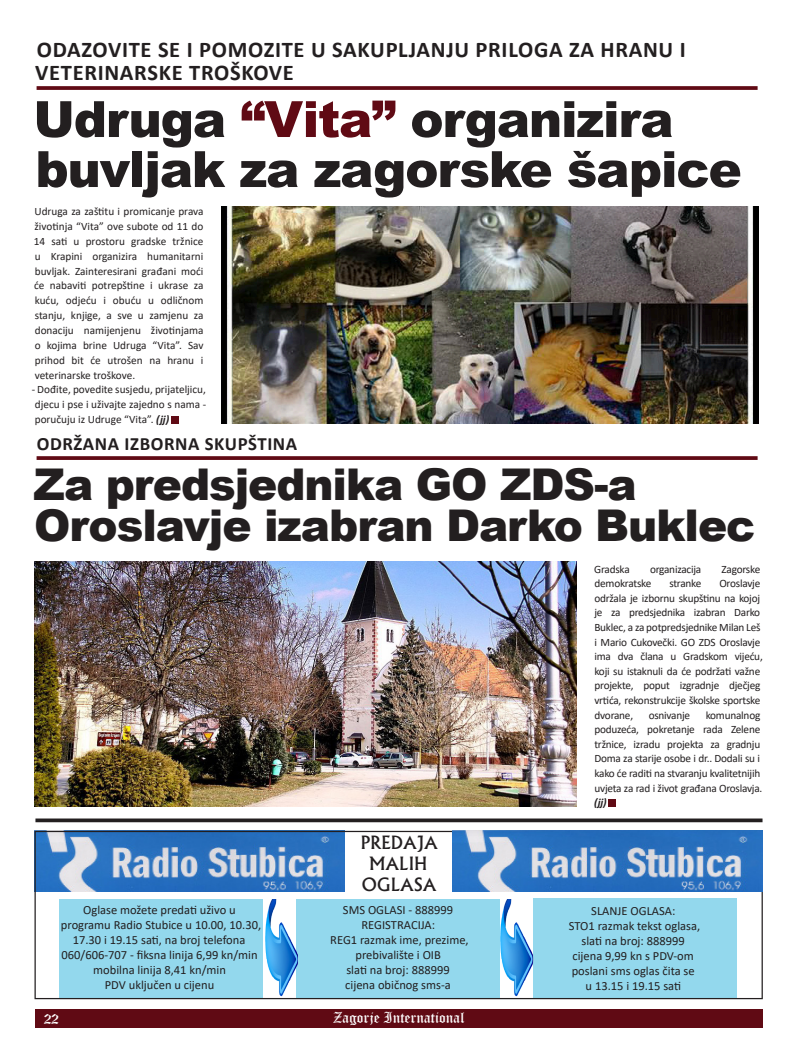
<style>
.page{position:relative;width:798px;height:1063px;background:#fff}
.page>*{position:absolute;margin:0;border:0;box-sizing:border-box;transform-origin:0 0}
.t1{font:900 50px/50px "Arial";letter-spacing:-.025em;color:#231f20}
.t2{font:900 43.75px/41.2px "Arial";letter-spacing:-.025em;color:#231f20}
.t3{font:700 22.5px/22.5px "Calibri";letter-spacing:.03em;color:#231f20}
.t4{font:700 18.75px "Calibri";letter-spacing:.03em;color:#231f20}
.t5{font:500 17.5px "Albertus";color:#231f20}
.t6{font:15px "Old English Text";color:#fff}
.t7{font:12.5px/15px "Calibri";color:#231f20;text-align:center}
.t8{font:11.25px/14.6px "Calibri";letter-spacing:-.02em;color:#231f20;text-align:justify}
.s1{color:#600a14}
.s2{font-weight:700;font-style:italic}
</style>
<div class="page">
<div style="left:35px;top:1009px;width:727px;height:19px;background:#600a14"></div>
<hr style="left:35px;top:819px;width:727px;height:3px;background:#231f20">
<svg style="left:37px;top:86px;width:720px;height:4px;background:#691822"></svg>
<svg style="left:37px;top:456px;width:720px;height:4px;background:#691822"></svg>
<div style="left:172px;top:416px;width:7px;height:7px;background:#600a14"></div>
<div style="left:608px;top:799px;width:7px;height:7px;background:#600a14"></div>
<img style="left:221px;top:207px;width:537px;height:216px">
<img style="left:34px;top:561px;width:542px;height:245px">
<div style="left:59px;top:899px;width:204px;height:99px;background:#93d8ed"></div>
<div style="left:296px;top:899px;width:203px;height:100px;background:#93d8ed"></div>
<div style="left:532px;top:898px;width:204px;height:99px;background:#93d8ed"></div>
<img style="left:499px;top:900px;width:34px;height:97px">
<img style="left:265px;top:900px;width:33px;height:97px">
<img style="left:36px;top:833px;width:308px;height:59px">
<div style="left:34px;top:831px;width:728px;height:168px;border:1px solid #231f20"></div>
<img style="left:453px;top:831px;width:309px;height:61px">
<p class="t3" style="left:35px;top:38px;width:651px">ODAZOVITE SE I POMOZITE U SAKUPLJANJU PRILOGA ZA HRANU I<br>VETERINARSKE TROŠKOVE</p>
<p class="t1" style="left:33px;top:93px;width:709px">Udruga <span class="s1">“Vita”</span> organizira buvljak za zagorske šapice</p>
<p class="t8" style="left:34px;top:204px;width:171px">Udruga za zaštitu i promicanje prava životinja “Vita” ove subote od 11 do 14 sati u prostoru gradske tržnice u Krapini organizira humanitarni buvljak. Zainteresirani građani moći će nabaviti potrepštine i ukrase za kuću, odjeću i obuću u odličnom stanju, knjige, a sve u zamjenu za donaciju namijenjenu životinjama o kojima brine Udruga “Vita”. Sav prihod bit će utrošen na hranu i veterinarske troškove.</p>
<p class="t8" style="left:32px;top:382px;width:176px">- Dođite, povedite susjedu, prijateljicu, djecu i pse i uživajte zajedno s nama - poručuju iz Udruge “Vita”. <span class="s2">(jj)</span></p>
<p class="t4" style="left:37px;top:430px;width:262px">ODRŽANA IZBORNA SKUPŠTINA</p>
<p class="t2" style="left:34px;top:462px;width:723px">Za predsjednika GO ZDS-a<br>Oroslavje izabran Darko Buklec</p>
<p class="t7" style="left:83px;top:902px;width:154px">Oglase možete predati uživo u</p>
<p class="t7" style="left:61px;top:917px;width:201px">programu Radio Stubice u 10.00, 10.30,<br>17.30 i 19.15 sati, na broj telefona</p>
<p class="t7" style="left:61px;top:947px;width:197px">060/606-707 - fiksna linija 6,99 kn/min</p>
<p class="t7" style="left:93px;top:962px;width:134px">mobilna linija 8,41 kn/min</p>
<p class="t7" style="left:105px;top:977px;width:111px">PDV uključen u cijenu</p>
<p class="t5" style="left:361px;top:832px;width:78px">PREDAJA</p>
<p class="t5" style="left:369px;top:853px;width:60px">MALIH</p>
<p class="t5" style="left:362px;top:874px;width:76px">OGLASA</p>
<p class="t7" style="left:343px;top:902px;width:112px">SMS OGLASI - 888999</p>
<p class="t7" style="left:361px;top:917px;width:75px">REGISTRACIJA:</p>
<p class="t7" style="left:330px;top:932px;width:140px">REG1 razmak ime, prezime,</p>
<p class="t7" style="left:355px;top:947px;width:87px">prebivalište i OIB</p>
<p class="t7" style="left:346px;top:962px;width:105px">slati na broj: 888999</p>
<p class="t7" style="left:345px;top:977px;width:107px">cijena običnog sms-a</p>
<h3 class="t6" style="left:44px;top:1009px;width:17px">22</h3>
<h3 class="t6" style="left:333px;top:1008px;width:133px">Zagorje International</h3>
<p class="t8" style="left:594px;top:561px;width:37px">Gradska</p>
<p class="t8" style="left:649px;top:561px;width:53px">organizacija</p>
<p class="t8" style="left:721px;top:561px;width:40px">Zagorske</p>
<p class="t8" style="left:594px;top:576px;width:58px">demokratske</p>
<p class="t8" style="left:669px;top:576px;width:34px">stranke</p>
<p class="t8" style="left:594px;top:576px;width:170px;text-align:left;text-indent:125px">Oroslavje održala je izbornu skupštinu na kojoj je za predsjednika izabran Darko<br>Buklec, a za potpredsjednike Milan Leš i Mario Cukovečki. GO ZDS Oroslavje ima dva člana u Gradskom vijeću, koji su istaknuli da će podržati važne projekte, poput izgradnje dječjeg vrtića, rekonstrukcije školske sportske dvorane,</p>
<p class="t8" style="left:594px;top:707px;width:169px;text-align:left;text-indent:111px">komunalnog poduzeća, pokretanje rada Zelene tržnice, izradu projekta za gradnju<br>Doma za starije osobe i dr.. Dodali su i kako će raditi na stvaranju kvalitetnijih uvjeta za rad i život građana Oroslavja. <span class="s2">(jj)</span></p>
<p class="t8" style="left:648px;top:707px;width:43px">osnivanje</p>
<p class="t7" style="left:591px;top:903px;width:86px">SLANJE OGLASA:</p>
<p class="t7" style="left:568px;top:918px;width:133px">STO1 razmak tekst oglasa,</p>
<p class="t7" style="left:581px;top:933px;width:105px">slati na broj: 888999</p>
<p class="t7" style="left:572px;top:948px;width:123px">cijena 9,99 kn s PDV-om</p>
<p class="t7" style="left:571px;top:963px;width:124px">poslani sms oglas čita se</p>
<p class="t7" style="left:585px;top:978px;width:97px">u 13.15 i 19.15 sati</p>
</div>
